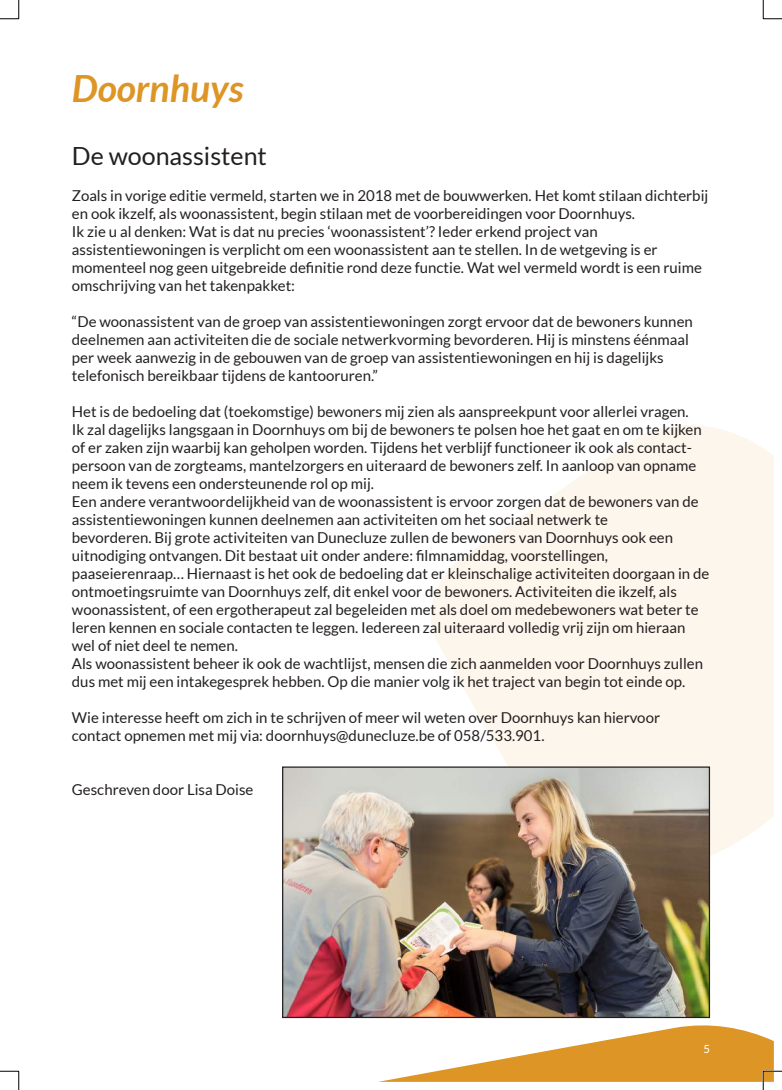
<style>
.page{position:relative;width:782px;height:1090px;background:#fff}
.page>*{position:absolute;margin:0;border:0;box-sizing:border-box;transform-origin:0 0}
.t1{font:italic 700 37.5px "Lato";color:#dd9526}
.t2{font:25px "Lato";color:#231f20}
.t3{font:15px/18px "Lato";color:#231f20}
.t4{font:500 11.25px "Lato";color:#fff}
</style>
<div class="page">
<svg style="left:431px;top:425px;width:342px;height:448px;fill:#fcf6ec"></svg>
<img style="left:284px;top:768px;width:424px;height:248px">
<div style="left:282px;top:766px;width:428px;height:252px;border:1px solid #231f20"></div>
<svg style="left:0;top:0;width:20px;height:20px"></svg>
<svg style="left:0;top:1070px;width:20px;height:20px"></svg>
<svg style="left:762px;top:0;width:20px;height:20px"></svg>
<svg style="left:378px;top:1025px;width:404px;height:65px"></svg>
<h1 class="t1" style="left:72px;top:67px;width:173px">Doornhuys</h1>
<h2 class="t2" style="left:72px;top:142px;width:196px">De woonassistent</h2>
<p class="t3" style="left:72px;top:186px;width:638px">Zoals in vorige editie vermeld, starten we in 2018 met de bouwwerken. Het komt stilaan dichterbij en ook ikzelf, als woonassistent, begin stilaan met de voorbereidingen voor Doornhuys.<br>Ik zie u al denken: Wat is dat nu precies ‘woonassistent’? Ieder erkend project van assistentiewoningen is verplicht om een woonassistent aan te stellen. In de wetgeving is er momenteel nog geen uitgebreide definitie rond deze functie. Wat wel vermeld wordt is een ruime omschrijving van het takenpakket:</p>
<p class="t3" style="left:72px;top:312px;width:622px">“De woonassistent van de groep van assistentiewoningen zorgt ervoor dat de bewoners kunnen deelnemen aan activiteiten die de sociale netwerkvorming bevorderen. Hij is minstens éénmaal per week aanwezig in de gebouwen van de groep van assistentiewoningen en hij is dagelijks telefonisch bereikbaar tijdens de kantooruren.”</p>
<p class="t3" style="left:72px;top:402px;width:639px">Het is de bedoeling dat (toekomstige) bewoners mij zien als aanspreekpunt voor allerlei vragen.<br>Ik zal dagelijks langsgaan in Doornhuys om bij de bewoners te polsen hoe het gaat en om te kijken of er zaken zijn waarbij kan geholpen worden. Tijdens het verblijf functioneer ik ook als contact&shy;persoon van de zorgteams, mantelzorgers en uiteraard de bewoners zelf. In aanloop van opname neem ik tevens een ondersteunende rol op mij.<br>Een andere verantwoordelijkheid van de woonassistent is ervoor zorgen dat de bewoners van de assistentiewoningen kunnen deelnemen aan activiteiten om het sociaal netwerk te<br>bevorderen. Bij grote activiteiten van Dunecluze zullen de bewoners van Doornhuys ook een uitnodiging ontvangen. Dit bestaat uit onder andere: filmnamiddag, voorstellingen, paaseierenraap… Hiernaast is het ook de bedoeling dat er kleinschalige activiteiten doorgaan in de ontmoetingsruimte van Doornhuys zelf, dit enkel voor de bewoners. Activiteiten die ikzelf, als woonassistent, of een ergotherapeut zal begeleiden met als doel om medebewoners wat beter te leren kennen en sociale contacten te leggen. Iedereen zal uiteraard volledig vrij zijn om hieraan wel of niet deel te nemen.<br>Als woonassistent beheer ik ook de wachtlijst, mensen die zich aanmelden voor Doornhuys zullen dus met mij een intakegesprek hebben. Op die manier volg ik het traject van begin tot einde op.</p>
<p class="t3" style="left:72px;top:708px;width:589px">Wie interesse heeft om zich in te schrijven of meer wil weten over Doornhuys kan hiervoor contact opnemen met mij via: doornhuys@dunecluze.be of 058/533.901.</p>
<p class="t3" style="left:72px;top:780px;width:183px">Geschreven door Lisa Doise</p>
<p class="t4" style="left:703px;top:1041px;width:8px">5</p>
</div>
